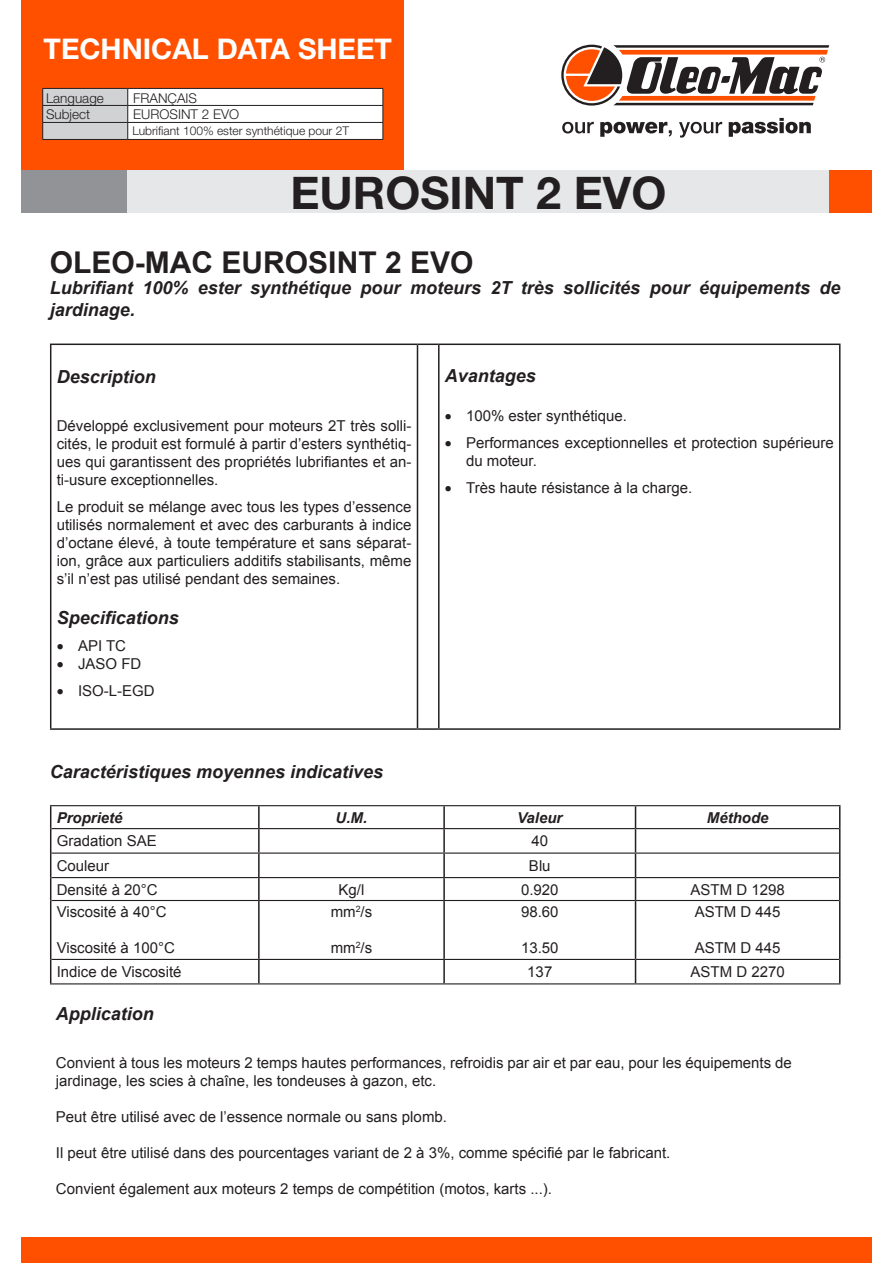
<style>
.page{position:relative;width:893px;height:1263px;background:#fff}
.page>*{position:absolute;margin:0;border:0;box-sizing:border-box;transform-origin:0 0}
.t1{font:700 45px "Helvetica Neue";color:#231f20}
.t2{font:700 30px "Arial";color:#231f20}
.t3{font:700 28.5px "Helvetica Neue";color:#fff}
.t4{font:italic 700 18px/21.6px "Arial";color:#231f20}
.Body_Text_3{font:15px/18px "Arial";color:#231f20;text-align:justify}
.t5{font:italic 700 15px "Arial";color:#231f20}
.t6{font:300 13.5px "Helvetica Neue";color:#231f20}
.t7{font:300 12px "Helvetica Neue";color:#231f20}
</style>
<div class="page">
<div style="left:21px;top:0;width:383px;height:170px;background:#ff5000"></div>
<div style="left:21px;top:1237px;width:851px;height:26px;background:#ff5000"></div>
<svg style="left:42px;top:88px;width:342px;height:51px;background:#e5e5e5"></svg>
<hr style="left:43px;top:139px;width:85px;height:1px;background:#231f20">
<hr style="left:128px;top:139px;width:255px;height:1px;background:#231f20">
<div style="left:21px;top:170px;width:107px;height:43px;background:#919396"></div>
<div style="left:128px;top:170px;width:701px;height:43px;background:#e6e7e9"></div>
<div style="left:829px;top:170px;width:43px;height:43px;background:#ff5000"></div>
<svg style="left:562px;top:122px;width:32px;height:11px"></svg>
<svg style="left:600px;top:122px;width:72px;height:15px"></svg>
<svg style="left:679px;top:122px;width:43px;height:16px"></svg>
<svg style="left:729px;top:118px;width:82px;height:19px"></svg>
<svg style="left:561px;top:45px;width:268px;height:61px"></svg>
<hr style="left:50px;top:344px;width:367px;height:1px;background:#231f20">
<hr style="left:50px;top:345px;width:1px;height:383px;background:#231f20">
<svg style="left:417px;top:344px;width:22px;height:1px"></svg>
<hr style="left:417px;top:345px;width:1px;height:383px;background:#231f20">
<hr style="left:439px;top:344px;width:401px;height:1px;background:#231f20">
<hr style="left:438px;top:345px;width:2px;height:383px;background:#231f20">
<hr style="left:839px;top:345px;width:1px;height:383px;background:#231f20">
<hr style="left:50px;top:728px;width:367px;height:2px;background:#231f20">
<hr style="left:417px;top:728px;width:22px;height:2px;background:#231f20">
<hr style="left:439px;top:728px;width:401px;height:2px;background:#231f20">
<hr style="left:50px;top:805px;width:209px;height:1px;background:#231f20">
<hr style="left:259px;top:805px;width:185px;height:1px;background:#231f20">
<hr style="left:444px;top:805px;width:191px;height:1px;background:#231f20">
<hr style="left:635px;top:805px;width:205px;height:1px;background:#231f20">
<hr style="left:51px;top:828px;width:208px;height:1px;background:#231f20">
<hr style="left:259px;top:828px;width:185px;height:1px;background:#231f20">
<hr style="left:444px;top:828px;width:191px;height:1px;background:#231f20">
<hr style="left:635px;top:828px;width:204px;height:1px;background:#231f20">
<hr style="left:51px;top:852px;width:208px;height:2px;background:#231f20">
<hr style="left:259px;top:852px;width:185px;height:2px;background:#231f20">
<hr style="left:444px;top:852px;width:191px;height:2px;background:#231f20">
<hr style="left:635px;top:852px;width:204px;height:2px;background:#231f20">
<hr style="left:51px;top:877px;width:208px;height:1px;background:#231f20">
<hr style="left:259px;top:877px;width:185px;height:1px;background:#231f20">
<hr style="left:444px;top:877px;width:191px;height:1px;background:#231f20">
<hr style="left:635px;top:877px;width:204px;height:1px;background:#231f20">
<hr style="left:51px;top:900px;width:208px;height:1px;background:#231f20">
<hr style="left:259px;top:900px;width:185px;height:1px;background:#231f20">
<hr style="left:444px;top:900px;width:191px;height:1px;background:#231f20">
<hr style="left:635px;top:900px;width:204px;height:1px;background:#231f20">
<hr style="left:51px;top:959px;width:208px;height:1px;background:#231f20">
<hr style="left:259px;top:959px;width:185px;height:1px;background:#231f20">
<hr style="left:444px;top:959px;width:191px;height:1px;background:#231f20">
<hr style="left:635px;top:959px;width:204px;height:1px;background:#231f20">
<hr style="left:50px;top:983px;width:209px;height:1px;background:#231f20">
<hr style="left:259px;top:983px;width:185px;height:1px;background:#231f20">
<hr style="left:444px;top:983px;width:191px;height:1px;background:#231f20">
<hr style="left:635px;top:983px;width:205px;height:1px;background:#231f20">
<hr style="left:258px;top:806px;width:2px;height:22px;background:#231f20">
<hr style="left:443px;top:806px;width:2px;height:22px;background:#231f20">
<hr style="left:258px;top:829px;width:2px;height:23px;background:#231f20">
<hr style="left:443px;top:829px;width:2px;height:23px;background:#231f20">
<hr style="left:258px;top:854px;width:2px;height:23px;background:#231f20">
<hr style="left:443px;top:854px;width:2px;height:23px;background:#231f20">
<svg style="left:50px;top:806px;width:1px;height:94px"></svg>
<hr style="left:258px;top:878px;width:2px;height:22px;background:#231f20">
<hr style="left:443px;top:878px;width:2px;height:22px;background:#231f20">
<svg style="left:635px;top:806px;width:1px;height:94px"></svg>
<svg style="left:839px;top:806px;width:1px;height:94px"></svg>
<hr style="left:50px;top:900px;width:1px;height:59px;background:#231f20">
<hr style="left:258px;top:901px;width:2px;height:58px;background:#231f20">
<hr style="left:443px;top:901px;width:2px;height:58px;background:#231f20">
<hr style="left:635px;top:901px;width:1px;height:58px;background:#231f20">
<hr style="left:839px;top:900px;width:1px;height:59px;background:#231f20">
<svg style="left:50px;top:959px;width:1px;height:24px"></svg>
<hr style="left:258px;top:960px;width:2px;height:23px;background:#231f20">
<hr style="left:443px;top:960px;width:2px;height:23px;background:#231f20">
<svg style="left:635px;top:960px;width:1px;height:23px"></svg>
<svg style="left:839px;top:959px;width:1px;height:24px"></svg>
<p class="t3" style="left:44px;top:31px;width:350px">TECHNICAL DATA SHEET</p>
<p class="t6" style="left:46px;top:90px;width:59px">Language</p>
<p class="t6" style="left:133px;top:90px;width:65px">FRANÇAIS</p>
<p class="t6" style="left:46px;top:106px;width:46px">Subject</p>
<p class="t6" style="left:133px;top:106px;width:107px">EUROSINT 2 EVO</p>
<p class="t7" style="left:132px;top:124px;width:218px">Lubrifiant 100% ester synthétique pour 2T</p>
<p class="t1" style="left:290px;top:165px;width:377px">EUROSINT 2 EVO</p>
<p class="t2" style="left:50px;top:242px;width:425px">OLEO-MAC EUROSINT 2 EVO</p>
<p class="t4" style="left:50px;top:278px;width:792px">Lubrifiant 100% ester synthétique pour moteurs 2T très sollicités pour équipements de jardinage.</p>
<p class="t4" style="left:57px;top:366px;width:101px">Description</p>
<p class="Body_Text_3" style="left:57px;top:417px;width:356px">Développé exclusivement pour moteurs 2T très solli&shy;cités, le produit est formulé à partir d’esters synthétiq&shy;ues qui garantissent des propriétés lubrifiantes et an&shy;ti-usure exceptionnelles.</p>
<p class="Body_Text_3" style="left:57px;top:498px;width:356px">Le produit se mélange avec tous les types d’essence utilisés normalement et avec des carburants à indice d’octane élevé, à toute température et sans séparat&shy;ion, grâce aux particuliers additifs stabilisants, même s’il n’est pas utilisé pendant des semaines.</p>
<p class="t4" style="left:57px;top:607px;width:124px">Specifications</p>
<p class="Body_Text_3" style="left:57px;top:637px;width:71px">• API TC</p>
<p class="Body_Text_3" style="left:57px;top:655px;width:86px">• JASO FD</p>
<p class="Body_Text_3" style="left:57px;top:682px;width:99px">• ISO-L-EGD</p>
<p class="t4" style="left:445px;top:365px;width:93px">Avantages</p>
<p class="Body_Text_3" style="left:445px;top:407px;width:184px">• 100% ester synthétique.</p>
<p class="Body_Text_3" style="left:466px;top:434px;width:369px;text-indent:-21px">• Performances exceptionnelles et protection supérieure du moteur.</p>
<p class="Body_Text_3" style="left:445px;top:479px;width:249px">• Très haute résistance à la charge.</p>
<p class="t4" style="left:50px;top:761px;width:335px">Caractéristiques moyennes indicatives</p>
<p class="t5" style="left:57px;top:807px;width:67px">Proprieté</p>
<p class="t5" style="left:336px;top:807px;width:33px">U.M.</p>
<p class="t5" style="left:517px;top:807px;width:47px">Valeur</p>
<p class="t5" style="left:707px;top:807px;width:63px">Méthode</p>
<p class="Body_Text_3" style="left:57px;top:832px;width:102px">Gradation SAE</p>
<p class="Body_Text_3" style="left:531px;top:832px;width:18px">40</p>
<p class="Body_Text_3" style="left:57px;top:857px;width:54px">Couleur</p>
<p class="Body_Text_3" style="left:529px;top:857px;width:23px">Blu</p>
<p class="Body_Text_3" style="left:57px;top:880px;width:103px">Densité à 20°C</p>
<p class="Body_Text_3" style="left:339px;top:880px;width:27px">Kg/l</p>
<p class="Body_Text_3" style="left:521px;top:880px;width:39px">0.920</p>
<p class="Body_Text_3" style="left:691px;top:880px;width:96px">ASTM D 1298</p>
<p class="Body_Text_3" style="left:57px;top:903px;width:111px">Viscosité à 40°C</p>
<p class="Body_Text_3" style="left:57px;top:939px;width:120px">Viscosité à 100°C</p>
<p class="Body_Text_3" style="left:331px;top:903px;width:43px">mm<sup>2</sup>/s</p>
<p class="Body_Text_3" style="left:331px;top:939px;width:43px">mm<sup>2</sup>/s</p>
<p class="Body_Text_3" style="left:695px;top:903px;width:87px">ASTM D 445</p>
<p class="Body_Text_3" style="left:695px;top:939px;width:87px">ASTM D 445</p>
<p class="Body_Text_3" style="left:521px;top:903px;width:39px">98.60</p>
<p class="Body_Text_3" style="left:521px;top:939px;width:39px">13.50</p>
<p class="Body_Text_3" style="left:57px;top:963px;width:126px">Indice de Viscosité</p>
<p class="Body_Text_3" style="left:527px;top:963px;width:27px">137</p>
<p class="Body_Text_3" style="left:691px;top:963px;width:96px">ASTM D 2270</p>
<p class="t4" style="left:56px;top:1003px;width:100px">Application</p>
<p class="Body_Text_3" style="left:56px;top:1054px;width:737px">Convient à tous les moteurs 2 temps hautes performances, refroidis par air et par eau, pour les équipements de jardinage, les scies à chaîne, les tondeuses à gazon, etc.</p>
<p class="Body_Text_3" style="left:56px;top:1108px;width:393px">Peut être utilisé avec de l’essence normale ou sans plomb.</p>
<p class="Body_Text_3" style="left:56px;top:1144px;width:616px">Il peut être utilisé dans des pourcentages variant de 2 à 3%, comme spécifié par le fabricant.</p>
<p class="Body_Text_3" style="left:56px;top:1180px;width:498px">Convient également aux moteurs 2 temps de compétition (motos, karts ...).</p>
</div>
